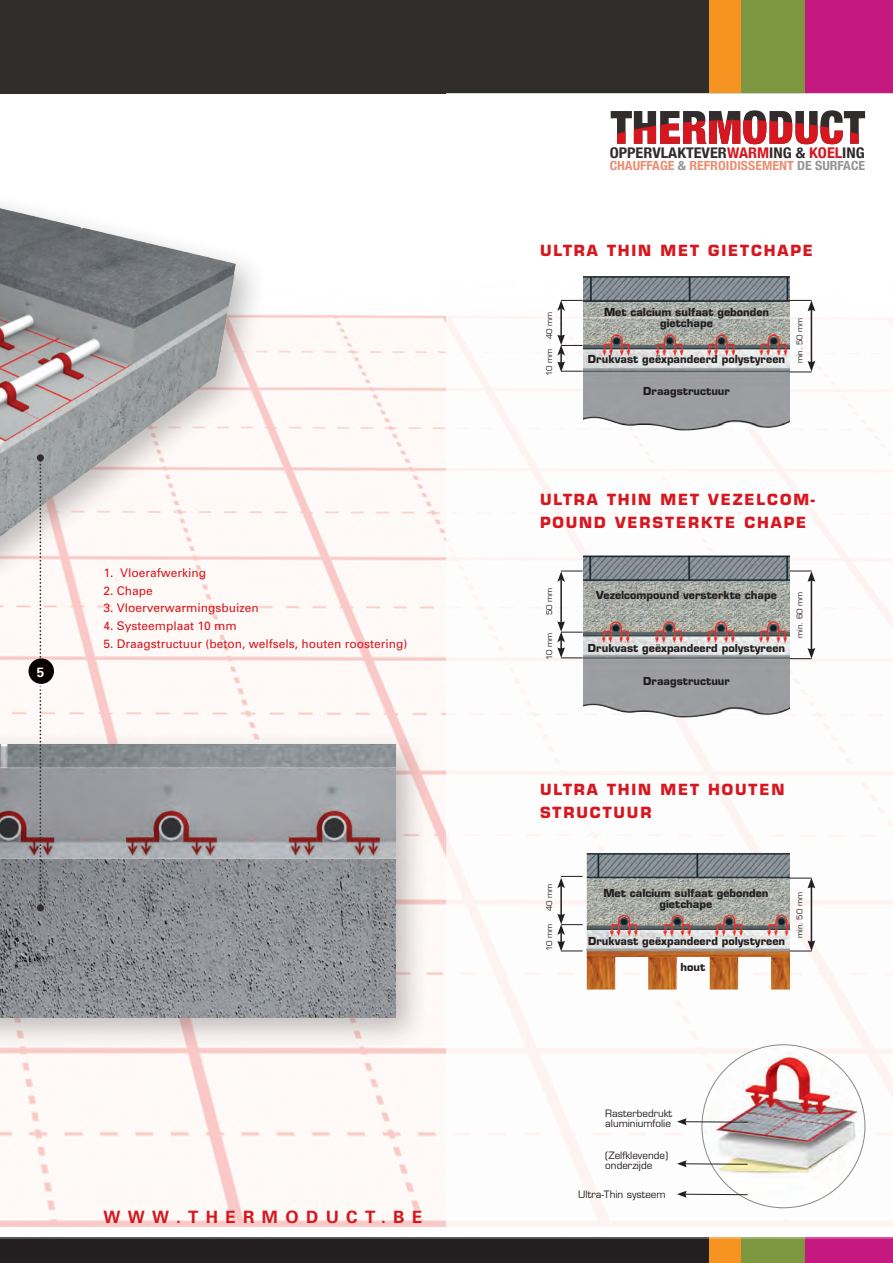
<style>
.page{position:relative;width:893px;height:1263px;background:#fff}
.page>*{position:absolute;margin:0;border:0;box-sizing:border-box;transform-origin:0 0}
.t1{font:700 17.1px "Univers";letter-spacing:.43em;color:#d7171f}
.t2{font:700 15px/22.5px "Eurostile";letter-spacing:.125em;color:#d7171f}
.t3{font:700 condensed 14.7px "Helvetica Neue";color:#312d2d;scale:1.1 1}
.t4{font:700 13.5px "Univers";color:#fff}
.t5{font:700 condensed 12.6px "Helvetica Neue";color:#ea8f74;scale:1.1 1}
.t6{font:12px "Univers";color:#d7171f}
.t7{font:700 10.8px/10.8px "Eurostile";color:#231f20;text-align:center}
.t8{font:9.9px/9.9px "Eurostile";color:#231f20}
.t9{font:7.65px "Eurostile";color:#231f20}
.s1{color:#d7171f}
.s2{color:#979494}
</style>
<div class="page">
<div style="left:0;top:0;width:893px;height:94px;background:#312d2d"></div>
<div style="left:0;top:1237px;width:893px;height:26px;background:#231f20"></div>
<div style="left:805px;top:0;width:88px;height:93px;background:#c61881"></div>
<div style="left:741px;top:0;width:64px;height:93px;background:#7e9842"></div>
<div style="left:709px;top:0;width:32px;height:93px;background:#f79321"></div>
<div style="left:805px;top:1237px;width:88px;height:26px;background:#c61881"></div>
<div style="left:741px;top:1237px;width:64px;height:26px;background:#7e9842"></div>
<div style="left:709px;top:1237px;width:32px;height:26px;background:#f79321"></div>
<img style="left:0;top:314px;width:893px;height:924px">
<div style="left:446px;top:93px;width:447px;height:1143px;background:#fff"></div>
<img style="left:0;top:205px;width:285px;height:382px">
<svg style="left:611px;top:110px;width:254px;height:34px"></svg>
<div style="left:0;top:731px;width:429px;height:321px;background:#231f20;opacity:.28"></div>
<img style="left:0;top:744px;width:395px;height:273px">
<svg style="left:40px;top:461px;width:1px;height:443px"></svg>
<div style="left:37px;top:904px;width:7px;height:7px;background:#312d2d;border-radius:50%"></div>
<div style="left:37px;top:454px;width:7px;height:7px;background:#312d2d;border-radius:50%"></div>
<svg style="left:25px;top:655px;width:41px;height:41px"></svg>
<div style="left:28px;top:658px;width:26px;height:26px;background:#080302;border-radius:50%"></div>
<img style="left:583px;top:276px;width:207px;height:207px">
<hr style="left:811px;top:309px;width:1px;height:54px;background:#231f20">
<svg style="left:790px;top:300px;width:25px;height:11px"></svg>
<svg style="left:790px;top:361px;width:25px;height:12px"></svg>
<hr style="left:560px;top:308px;width:2px;height:29px;background:#231f20">
<svg style="left:557px;top:300px;width:26px;height:11px"></svg>
<svg style="left:557px;top:335px;width:26px;height:37px"></svg>
<img style="left:583px;top:547px;width:207px;height:207px">
<hr style="left:811px;top:579px;width:1px;height:71px;background:#231f20">
<svg style="left:790px;top:571px;width:25px;height:11px"></svg>
<svg style="left:790px;top:648px;width:25px;height:11px"></svg>
<hr style="left:560px;top:580px;width:2px;height:43px;background:#231f20">
<svg style="left:557px;top:571px;width:26px;height:11px"></svg>
<svg style="left:557px;top:621px;width:26px;height:37px"></svg>
<img style="left:583px;top:841px;width:207px;height:208px">
<hr style="left:811px;top:886px;width:1px;height:57px;background:#231f20">
<svg style="left:790px;top:878px;width:25px;height:10px"></svg>
<svg style="left:790px;top:940px;width:25px;height:12px"></svg>
<hr style="left:560px;top:886px;width:2px;height:30px;background:#231f20">
<svg style="left:557px;top:876px;width:26px;height:12px"></svg>
<svg style="left:557px;top:914px;width:26px;height:37px"></svg>
<img style="left:702px;top:1045px;width:163px;height:163px;border-radius:81px">
<svg style="left:677px;top:1118px;width:71px;height:7px"></svg>
<svg style="left:677px;top:1191px;width:71px;height:7px"></svg>
<svg style="left:677px;top:1160px;width:71px;height:7px"></svg>
<p class="t4" style="left:37px;top:663px;width:9px">5</p>
<p class="t6" style="left:103px;top:565px;width:104px">1. Vloerafwerking</p>
<p class="t6" style="left:103px;top:583px;width:51px">2. Chape</p>
<p class="t6" style="left:103px;top:601px;width:157px">3. Vloerverwarmingsbuizen</p>
<p class="t6" style="left:103px;top:618px;width:135px">4. Systeemplaat 10 mm</p>
<p class="t6" style="left:103px;top:636px;width:306px">5. Draagstructuur (beton, welfsels, houten roostering)</p>
<h1 class="t1" style="left:103px;top:1206px;width:320px">WWW.THERMODUCT.BE</h1>
<h3 class="t3" style="left:610px;top:144px;width:233px">OPPERVLAKTEVER<span class="s1">WARM</span>ING &amp; <span class="s1">KOEL</span>ING</h3>
<p class="t5" style="left:610px;top:158px;width:234px">CHAUFFAGE <span class="s2">&amp;</span> REFROIDISSEMENT <span class="s2">DE SURFACE</span></p>
<h2 class="t2" style="left:540px;top:239px;width:275px">ULTRA THIN MET GIETCHAPE</h2>
<p class="t9" style="left:545px;top:376px;width:65px;rotate:-90deg">10 mm 40 mm</p>
<p class="t7" style="left:604px;top:307px;width:167px">Met calcium sulfaat gebonden gietchape</p>
<p class="t7" style="left:588px;top:353px;width:199px">Drukvast geëxpandeerd polystyreen</p>
<p class="t7" style="left:643px;top:386px;width:88px">Draagstructuur</p>
<p class="t9" style="left:795px;top:363px;width:47px;rotate:-90deg">min. 50 mm</p>
<h2 class="t2" style="left:540px;top:488px;width:276px">ULTRA THIN MET VEZELCOM-<br>POUND VERSTERKTE CHAPE</h2>
<p class="t9" style="left:545px;top:615px;width:29px;rotate:-90deg">50 mm</p>
<p class="t7" style="left:596px;top:589px;width:182px">Vezelcompound versterkte chape</p>
<p class="t7" style="left:588px;top:643px;width:199px">Drukvast geëxpandeerd polystyreen</p>
<p class="t7" style="left:643px;top:675px;width:88px">Draagstructuur</p>
<p class="t9" style="left:545px;top:660px;width:29px;rotate:-90deg">10 mm</p>
<p class="t9" style="left:795px;top:638px;width:47px;rotate:-90deg">min. 60 mm</p>
<h2 class="t2" style="left:540px;top:778px;width:246px">ULTRA THIN MET HOUTEN<br>STRUCTUUR</h2>
<p class="t9" style="left:545px;top:911px;width:29px;rotate:-90deg">40 mm</p>
<p class="t9" style="left:795px;top:938px;width:47px;rotate:-90deg">min. 50 mm</p>
<p class="t7" style="left:603px;top:888px;width:167px">Met calcium sulfaat gebonden gietchape</p>
<p class="t7" style="left:588px;top:935px;width:199px">Drukvast geëxpandeerd polystyreen</p>
<p class="t7" style="left:680px;top:962px;width:26px">hout</p>
<p class="t9" style="left:545px;top:951px;width:29px;rotate:-90deg">10 mm</p>
<p class="t8" style="left:605px;top:1108px;width:68px">Rasterbedrukt aluminiumfolie</p>
<p class="t8" style="left:605px;top:1150px;width:64px">(Zelfklevende) onderzijde</p>
<p class="t8" style="left:578px;top:1189px;width:89px">Ultra-Thin systeem</p>
</div>
